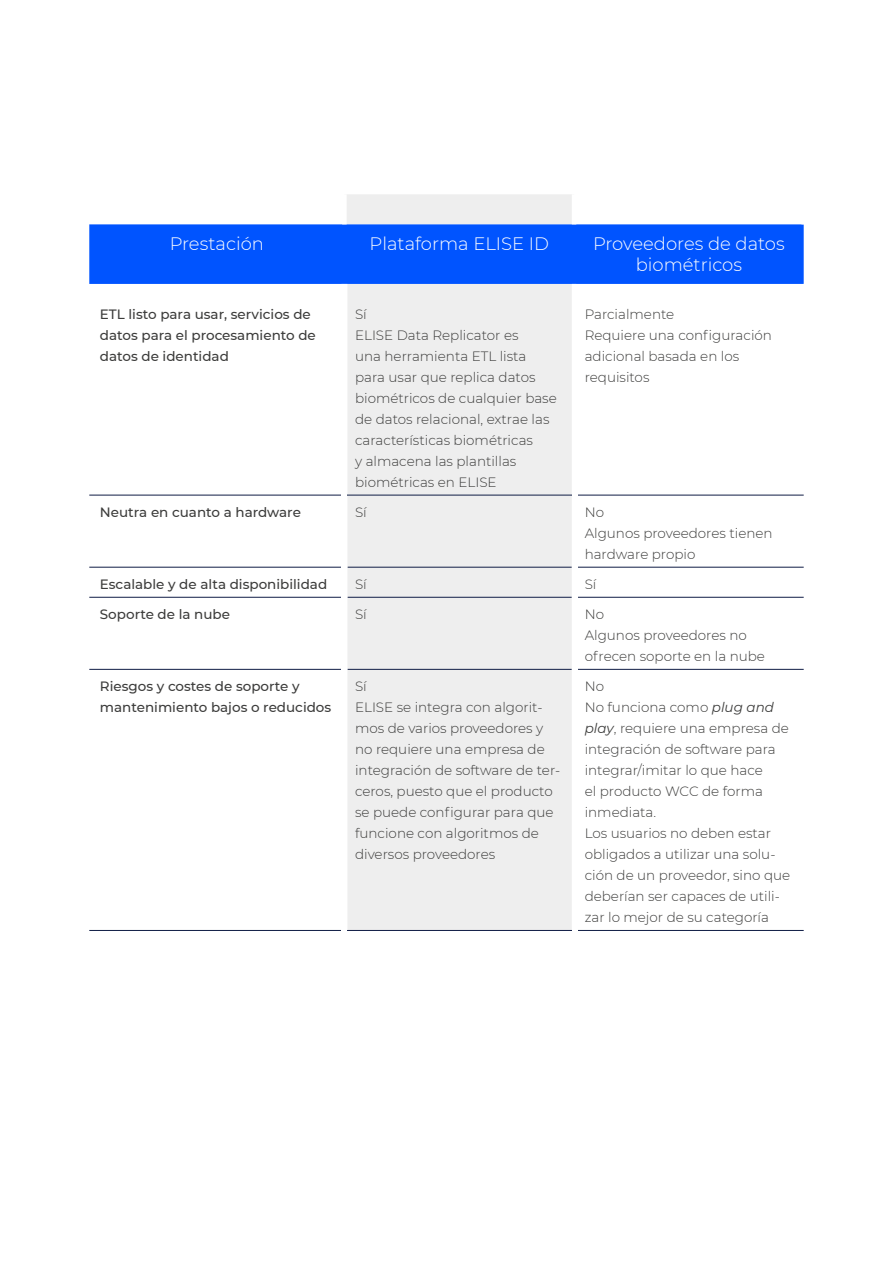
<style>
.page{position:relative;width:893px;height:1263px;background:#fff}
.page>*{position:absolute;margin:0;border:0;box-sizing:border-box;transform-origin:0 0}
.t1{font:300 18px/21px "Montserrat";color:#fff;text-align:center}
.t2{font:300 13.5px/21px "Montserrat";color:#3c3c3b}
.t3{font:500 13.5px/21px "Montserrat";color:#3c3c3b}
.s1{font-weight:400;font-style:italic}
</style>
<div class="page">
<div style="left:347px;top:194px;width:225px;height:736px;background:#eee"></div>
<svg style="left:89px;top:224px;width:715px;height:73px;background:#2e72fe"></svg>
<hr style="left:89px;top:567px;width:252px;height:1px;background:#0f1c45">
<hr style="left:347px;top:567px;width:225px;height:1px;background:#0f1c45">
<hr style="left:576px;top:567px;width:228px;height:1px;background:#0f1c45">
<hr style="left:89px;top:597px;width:252px;height:1px;background:#0f1c45">
<hr style="left:347px;top:597px;width:225px;height:1px;background:#0f1c45">
<hr style="left:576px;top:597px;width:228px;height:1px;background:#0f1c45">
<hr style="left:89px;top:669px;width:252px;height:1px;background:#0f1c45">
<hr style="left:347px;top:669px;width:225px;height:1px;background:#0f1c45">
<hr style="left:576px;top:669px;width:228px;height:1px;background:#0f1c45">
<hr style="left:89px;top:930px;width:255px;height:1px;background:#0f1c45">
<hr style="left:344px;top:930px;width:230px;height:1px;background:#0f1c45">
<hr style="left:574px;top:930px;width:230px;height:1px;background:#0f1c45">
<hr style="left:89px;top:495px;width:255px;height:1px;background:#0f1c45">
<hr style="left:344px;top:495px;width:230px;height:1px;background:#0f1c45">
<hr style="left:574px;top:495px;width:230px;height:1px;background:#0f1c45">
<div style="left:341px;top:284px;width:6px;height:676px;background:#fff"></div>
<div style="left:572px;top:284px;width:6px;height:676px;background:#fff"></div>
<h1 class="t1" style="left:170px;top:233px;width:96px">Prestación</h1>
<h1 class="t1" style="left:369px;top:233px;width:181px">Plataforma ELISE ID</h1>
<h1 class="t1" style="left:593px;top:233px;width:193px">Proveedores de datos biométricos</h1>
<p class="t3" style="left:100px;top:303px;width:217px">ETL listo para usar, servicios de datos para el procesamiento de datos de identidad</p>
<p class="t2" style="left:355px;top:303px;width:203px">Sí<br>ELISE Data Replicator es<br>una herramienta ETL lista para usar que replica datos biométricos de cualquier base de datos relacional, extrae las características biométricas<br>y almacena las plantillas biométricas en ELISE</p>
<p class="t2" style="left:585px;top:303px;width:189px">Parcialmente<br>Requiere una configuración adicional basada en los requisitos</p>
<p class="t3" style="left:100px;top:501px;width:202px">Neutra en cuanto a hardware</p>
<p class="t2" style="left:355px;top:501px;width:13px">Sí</p>
<p class="t2" style="left:585px;top:501px;width:189px">No<br>Algunos proveedores tienen hardware propio</p>
<p class="t3" style="left:100px;top:573px;width:229px">Escalable y de alta disponibilidad</p>
<p class="t2" style="left:355px;top:573px;width:13px">Sí</p>
<p class="t2" style="left:585px;top:573px;width:13px">Sí</p>
<p class="t3" style="left:100px;top:603px;width:132px">Soporte de la nube</p>
<p class="t2" style="left:355px;top:603px;width:13px">Sí</p>
<p class="t2" style="left:585px;top:603px;width:182px">No<br>Algunos proveedores no ofrecen soporte en la nube</p>
<p class="t3" style="left:100px;top:675px;width:233px">Riesgos y costes de soporte y mantenimiento bajos o reducidos</p>
<p class="t2" style="left:355px;top:675px;width:207px">Sí<br>ELISE se integra con algorit&shy;mos de varios proveedores y no requiere una empresa de integración de software de ter&shy;ceros, puesto que el producto se puede configurar para que funcione con algoritmos de diversos proveedores</p>
<p class="t2" style="left:585px;top:675px;width:207px">No<br>No funciona como <span class="s1">plug and play</span>, requiere una empresa de integración de software para integrar/imitar lo que hace<br>el producto WCC de forma inmediata.<br>Los usuarios no deben estar obligados a utilizar una solu&shy;ción de un proveedor, sino que deberían ser capaces de utili&shy;zar lo mejor de su categoría</p>
</div>
